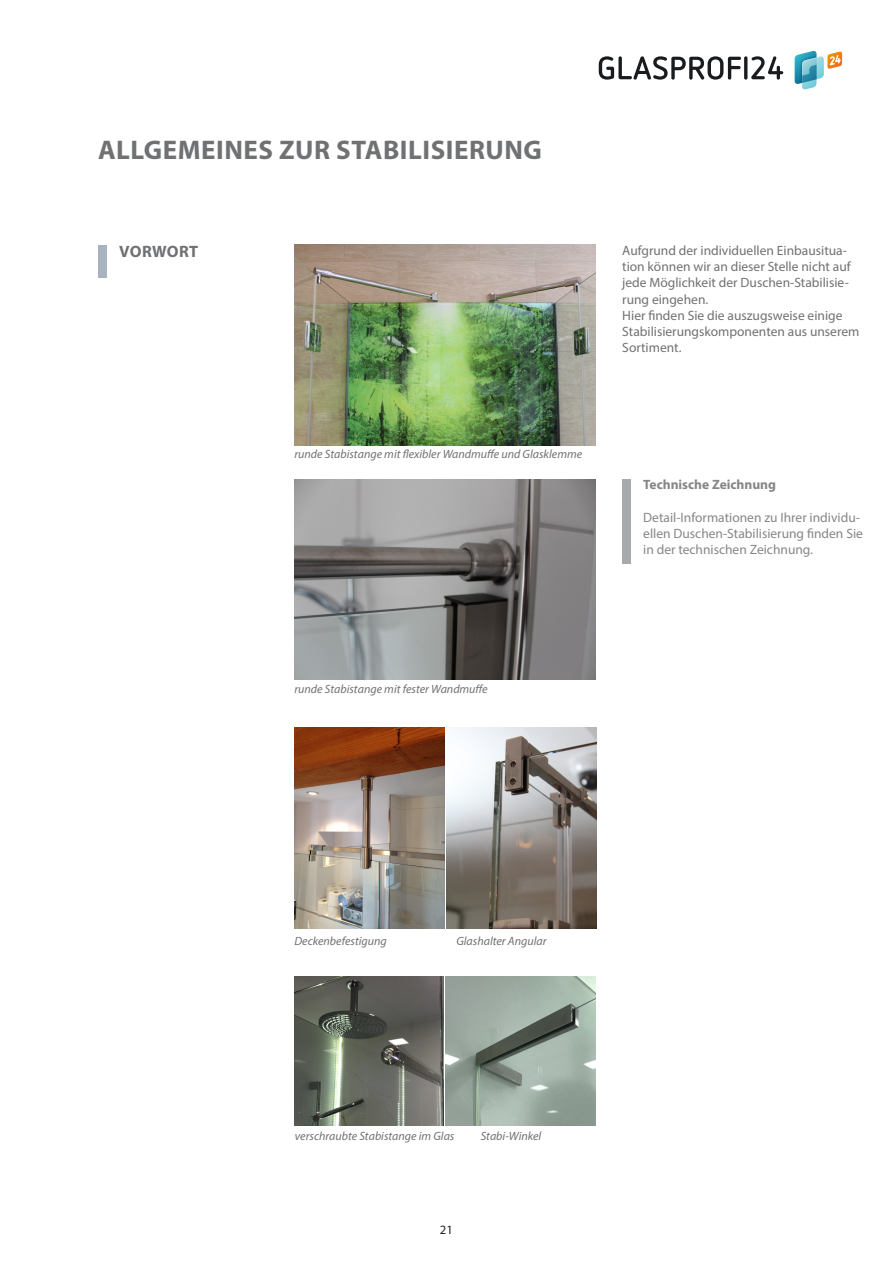
<style>
.page{position:relative;width:893px;height:1263px;background:#fff}
.page>*{position:absolute;margin:0;border:0;box-sizing:border-box;transform-origin:0 0}
.Headline_Myriad{font:700 27px "Myriad Pro";letter-spacing:.02em;color:#707173}
.Kapitel_Myriad{font:700 16.5px "Myriad Pro";letter-spacing:.015em;color:#707173}
.Copy_Myriad{font:13.5px/16.2px "Myriad Pro";color:#707173}
.Copy_Myriad_Prod{font:13.5px/16.2px "Myriad Pro";color:#858688}
.Copy_Myriad_Prod-2{font:700 13.5px "Myriad Pro";color:#858688}
.t1{font:12.75px "Myriad Pro";color:#231f20}
.Copy_Myriad-2{font:italic 12px "Myriad Pro";color:#707173}
</style>
<div class="page">
<svg style="left:795px;top:51px;width:47px;height:39px"></svg>
<svg style="left:599px;top:56px;width:184px;height:24px"></svg>
<div style="left:98px;top:245px;width:8px;height:33px;background:#a8b3bf"></div>
<img style="left:294px;top:245px;width:301px;height:201px">
<div style="left:622px;top:479px;width:8px;height:84px;background:#a8a9ad"></div>
<img style="left:294px;top:479px;width:301px;height:201px">
<img style="left:294px;top:728px;width:303px;height:200px">
<img style="left:294px;top:976px;width:149px;height:149px">
<img style="left:445px;top:976px;width:151px;height:149px">
<p class="Headline_Myriad" style="left:98px;top:132px;width:445px">ALLGEMEINES ZUR STABILISIERUNG</p>
<p class="Kapitel_Myriad" style="left:119px;top:241px;width:81px">VORWORT</p>
<p class="Copy_Myriad" style="left:622px;top:242px;width:230px">Aufgrund der individuellen Einbausitua&shy;tion können wir an dieser Stelle nicht auf jede Möglichkeit der Duschen-Stabilisie&shy;rung eingehen.</p>
<p class="Copy_Myriad" style="left:622px;top:307px;width:239px">Hier finden Sie die auszugsweise einige<br>Stabilisierungskomponenten aus unserem<br>Sortiment.</p>
<p class="Copy_Myriad-2" style="left:294px;top:447px;width:289px">runde Stabistange mit flexibler Wandmuffe und Glasklemme</p>
<p class="Copy_Myriad-2" style="left:294px;top:681px;width:195px">runde Stabistange mit fester Wandmuffe</p>
<p class="Copy_Myriad_Prod-2" style="left:643px;top:476px;width:134px">Technische Zeichnung</p>
<p class="Copy_Myriad_Prod" style="left:643px;top:509px;width:221px">Detail-Informationen zu Ihrer individu&shy;ellen Duschen-Stabilisierung finden Sie in der technischen Zeichnung.</p>
<p class="Copy_Myriad-2" style="left:294px;top:934px;width:94px">Deckenbefestigung</p>
<p class="Copy_Myriad-2" style="left:456px;top:934px;width:92px">Glashalter Angular</p>
<p class="Copy_Myriad-2" style="left:295px;top:1129px;width:161px">verschraubte Stabistange im Glas</p>
<p class="Copy_Myriad-2" style="left:481px;top:1129px;width:62px">Stabi-Winkel</p>
<p class="t1" style="left:440px;top:1222px;width:15px">21</p>
</div>
